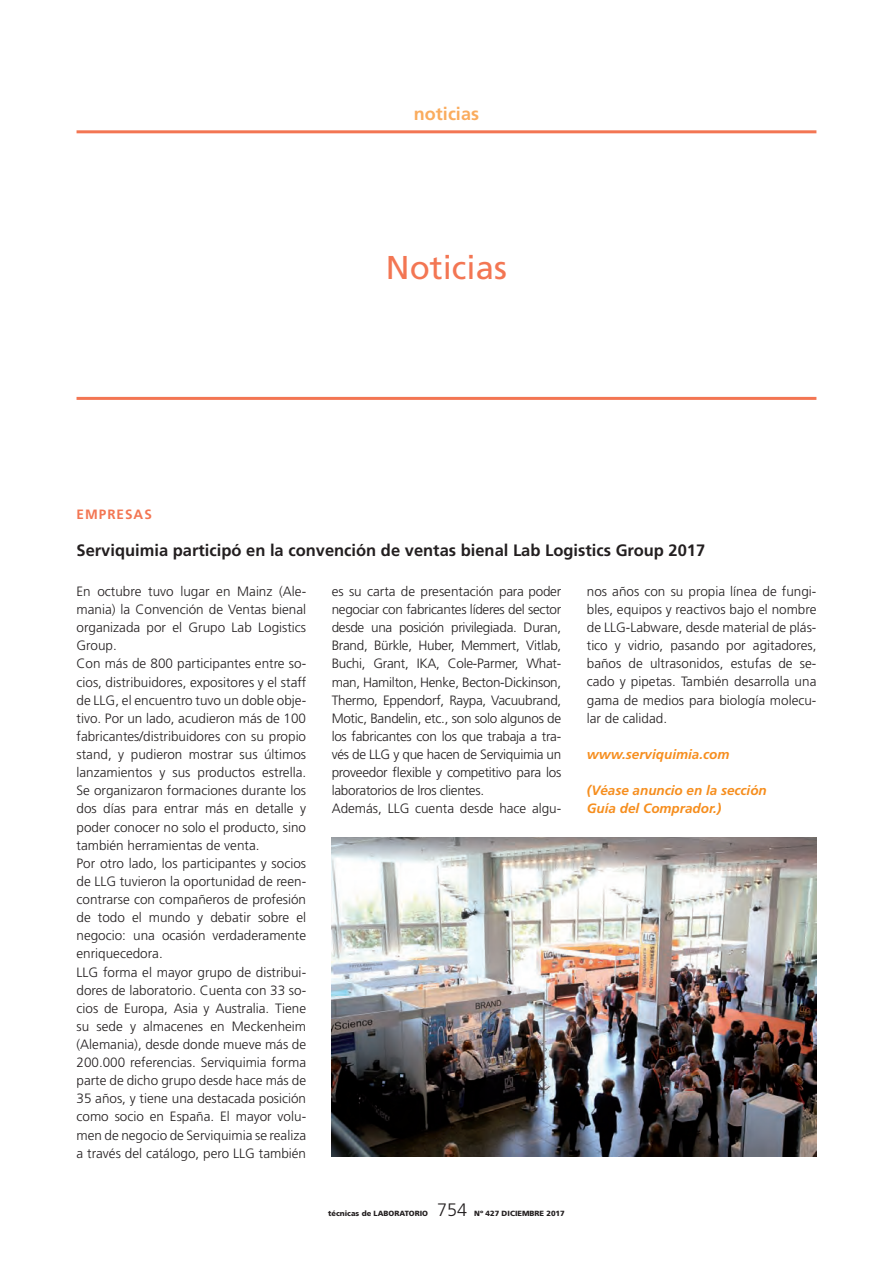
<style>
.page{position:relative;width:893px;height:1263px;background:#fff}
.page>*{position:absolute;margin:0;border:0;box-sizing:border-box;transform-origin:0 0}
.Titolar_NOT{font:33px "Frutiger";color:#f37653}
.t1{font:700 18px "Frutiger";color:#faac5e}
.t2{font:300 18px "Frutiger";color:#231f20}
.Titolet_NOT{font:700 16.5px "Frutiger";color:#231f20}
.Texto_base_TL{font:300 13.5px/18.1px "Frutiger";color:#231f20;text-align:justify}
.www_NOT{font:italic 700 13.5px "Frutiger";color:#f68e1e}
.Empresa_NOT{font:700 13.5px "Frutiger";letter-spacing:.075em;color:#f37653}
.t3{font:900 7.5px "Frutiger";color:#231f20}
</style>
<div class="page">
<hr style="left:77px;top:130px;width:739px;height:3px;background:#f37653">
<hr style="left:77px;top:397px;width:739px;height:3px;background:#f37653">
<img style="left:332px;top:837px;width:484px;height:320px">
<p class="t1" style="left:414px;top:103px;width:66px">noticias</p>
<p class="Titolar_NOT" style="left:386px;top:248px;width:123px">Noticias</p>
<p class="Empresa_NOT" style="left:77px;top:507px;width:77px">EMPRESAS</p>
<p class="Titolet_NOT" style="left:77px;top:540px;width:630px">Serviquimia participó en la convención de ventas bienal Lab Logistics Group 2017</p>
<p class="Texto_base_TL" style="left:77px;top:582px;width:231px">En octubre tuvo lugar en Mainz (Ale&shy;mania) la Convención de Ventas bienal organizada por el Grupo Lab Logistics Group.</p>
<p class="Texto_base_TL" style="left:77px;top:655px;width:231px">Con más de 800 participantes entre so&shy;cios, distribuidores, expositores y el staff de LLG, el encuentro tuvo un doble obje&shy;tivo. Por un lado, acudieron más de 100 fabricantes/distribuidores con su propio stand, y pudieron mostrar sus últimos lanzamientos y sus productos estrella.<br>Se organizaron formaciones durante los dos días para entrar más en detalle y poder conocer no solo el producto, sino también herramientas de venta.</p>
<p class="Texto_base_TL" style="left:77px;top:854px;width:231px">Por otro lado, los participantes y socios de LLG tuvieron la oportunidad de reen&shy;contrarse con compañeros de profesión de todo el mundo y debatir sobre el negocio: una ocasión verdaderamente enriquecedora.</p>
<p class="Texto_base_TL" style="left:77px;top:963px;width:231px">LLG forma el mayor grupo de distribui&shy;dores de laboratorio. Cuenta con 33 so&shy;cios de Europa, Asia y Australia. Tiene su sede y almacenes en Meckenheim (Alemania), desde donde mueve más de 200.000 referencias. Serviquimia forma parte de dicho grupo desde hace más de 35 años, y tiene una destacada posición como socio en España. El mayor volu&shy;men de negocio de Serviquimia se realiza a través del catálogo, pero LLG también</p>
<p class="Texto_base_TL" style="left:332px;top:582px;width:231px">es su carta de presentación para poder negociar con fabricantes líderes del sector desde una posición privilegiada. Duran, Brand, Bürkle, Huber, Memmert, Vitlab, Buchi, Grant, IKA, Cole-Parmer, What&shy;man, Hamilton, Henke, Becton-Dickinson, Thermo, Eppendorf, Raypa, Vacuubrand, Motic, Bandelin, etc., son solo algunos de los fabricantes con los que trabaja a tra&shy;vés de LLG y que hacen de Serviquimia un proveedor flexible y competitivo para los laboratorios de lros clientes.</p>
<p class="Texto_base_TL" style="left:332px;top:799px;width:231px">Además, LLG cuenta desde hace algu-</p>
<p class="t3" style="left:328px;top:1209px;width:101px">técnicas de LABORATORIO</p>
<p class="t2" style="left:437px;top:1200px;width:32px">754</p>
<p class="t3" style="left:474px;top:1209px;width:92px">Nº 427 DICIEMBRE 2017</p>
<p class="Texto_base_TL" style="left:587px;top:582px;width:231px">nos años con su propia línea de fungi&shy;bles, equipos y reactivos bajo el nombre de LLG-Labware, desde material de plás&shy;tico y vidrio, pasando por agitadores, baños de ultrasonidos, estufas de se&shy;cado y pipetas. También desarrolla una gama de medios para biología molecu&shy;lar de calidad.</p>
<p class="www_NOT" style="left:587px;top:746px;width:144px">www.serviquimia.com</p>
<p class="www_NOT" style="left:587px;top:782px;width:182px">(Véase anuncio en la sección</p>
<p class="www_NOT" style="left:587px;top:801px;width:136px">Guía del Comprador.)</p>
</div>
